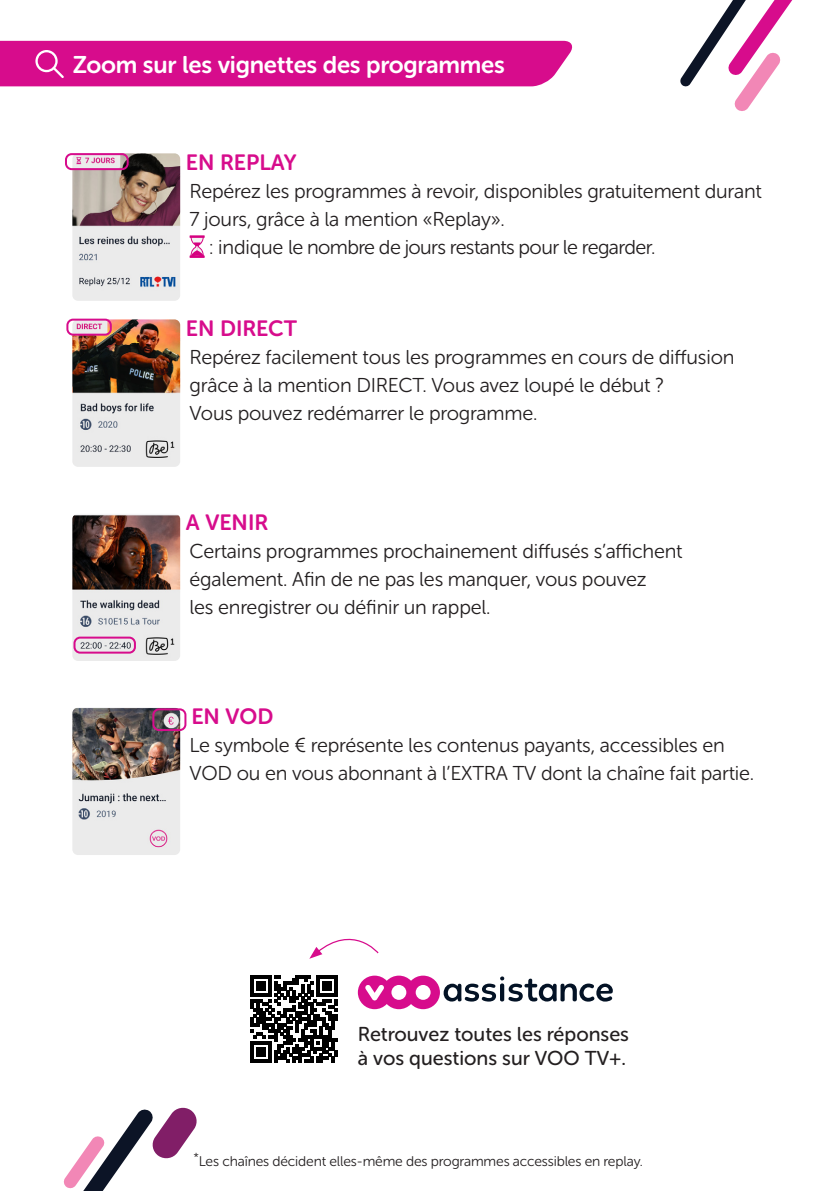
<style>
.page{position:relative;width:840px;height:1191px;background:#fff}
.page>*{position:absolute;margin:0;border:0;box-sizing:border-box;transform-origin:0 0}
.t1{font:24px "Museo Sans Rounded 700";letter-spacing:-.01em;color:#fff}
.petit_titre_RETRAIT{font:22px "Museo Sans Rounded 700";color:#d70c8c}
.t2{font:20px/28px "Museo Sans Rounded 300";letter-spacing:-.01em;color:#231f20}
.t3{font:20px/24px "Museo Sans Rounded 500";color:#231f20}
.t4{font:20px "Museo Sans Rounded 300";letter-spacing:-.03em;color:#231f20}
.t5{font:14px "Museo Sans Rounded 300";letter-spacing:-.01em;color:#231f20}
</style>
<div class="page">
<svg style="left:250px;top:975px;width:87px;height:87px"></svg>
<svg style="left:63px;top:1107px;width:134px;height:84px"></svg>
<svg style="left:310px;top:938px;width:69px;height:20px"></svg>
<svg style="left:357px;top:975px;width:255px;height:34px"></svg>
<svg style="left:680px;top:0;width:113px;height:111px"></svg>
<div style="left:0;top:41px;width:573px;height:45px;background:#d70c8c"></div>
<img style="left:72px;top:153px;width:108px;height:148px">
<svg style="left:189px;top:235px;width:16px;height:23px"></svg>
<img style="left:72px;top:319px;width:108px;height:148px">
<img style="left:72px;top:514px;width:108px;height:147px">
<img style="left:72px;top:708px;width:108px;height:147px">
<div style="left:65px;top:153px;width:64px;height:17px;border:2px solid #d70c8c;border-radius:6px"></div>
<div style="left:66px;top:319px;width:46px;height:17px;border:2px solid #d70c8c;border-radius:6px"></div>
<div style="left:152px;top:708px;width:34px;height:23px;border:2px solid #d70c8c;border-radius:6px"></div>
<div style="left:73px;top:636px;width:63px;height:17px;border:2px solid #d70c8c;border-radius:6px"></div>
<p class="t1" style="left:73px;top:51px;width:433px">Zoom sur les vignettes des programmes</p>
<p class="petit_titre_RETRAIT" style="left:186px;top:150px;width:112px">EN REPLAY</p>
<p class="t2" style="left:189px;top:177px;width:573px">Repérez les programmes à revoir, disponibles gratuitement durant</p>
<p class="t2" style="left:189px;top:205px;width:316px">7 jours, grâce à la mention «Replay».</p>
<p class="t4" style="left:209px;top:236px;width:447px">: indique le nombre de jours restants pour le regarder.</p>
<p class="petit_titre_RETRAIT" style="left:186px;top:316px;width:113px">EN DIRECT</p>
<p class="t2" style="left:189px;top:343px;width:546px">Repérez facilement tous les programmes en cours de diffusion grâce à la mention DIRECT. Vous avez loupé le début ?<br>Vous pouvez redémarrer le programme.</p>
<p class="petit_titre_RETRAIT" style="left:186px;top:510px;width:84px">A VENIR</p>
<p class="t2" style="left:189px;top:537px;width:494px">Certains programmes prochainement diffusés s’affichent également. Afin de ne pas les manquer, vous pouvez<br>les enregistrer ou définir un rappel.</p>
<p class="petit_titre_RETRAIT" style="left:191px;top:704px;width:83px">EN VOD</p>
<p class="t2" style="left:189px;top:731px;width:566px">Le symbole € représente les contenus payants, accessibles en<br>VOD ou en vous abonnant à l’EXTRA TV dont la chaîne fait partie.</p>
<p class="t3" style="left:357px;top:1022px;width:272px">Retrouvez toutes les réponses à vos questions sur VOO TV+.</p>
<p class="t5" style="left:193px;top:1153px;width:451px"><sup>*</sup>Les chaînes décident elles-même des programmes accessibles en replay.</p>
</div>
